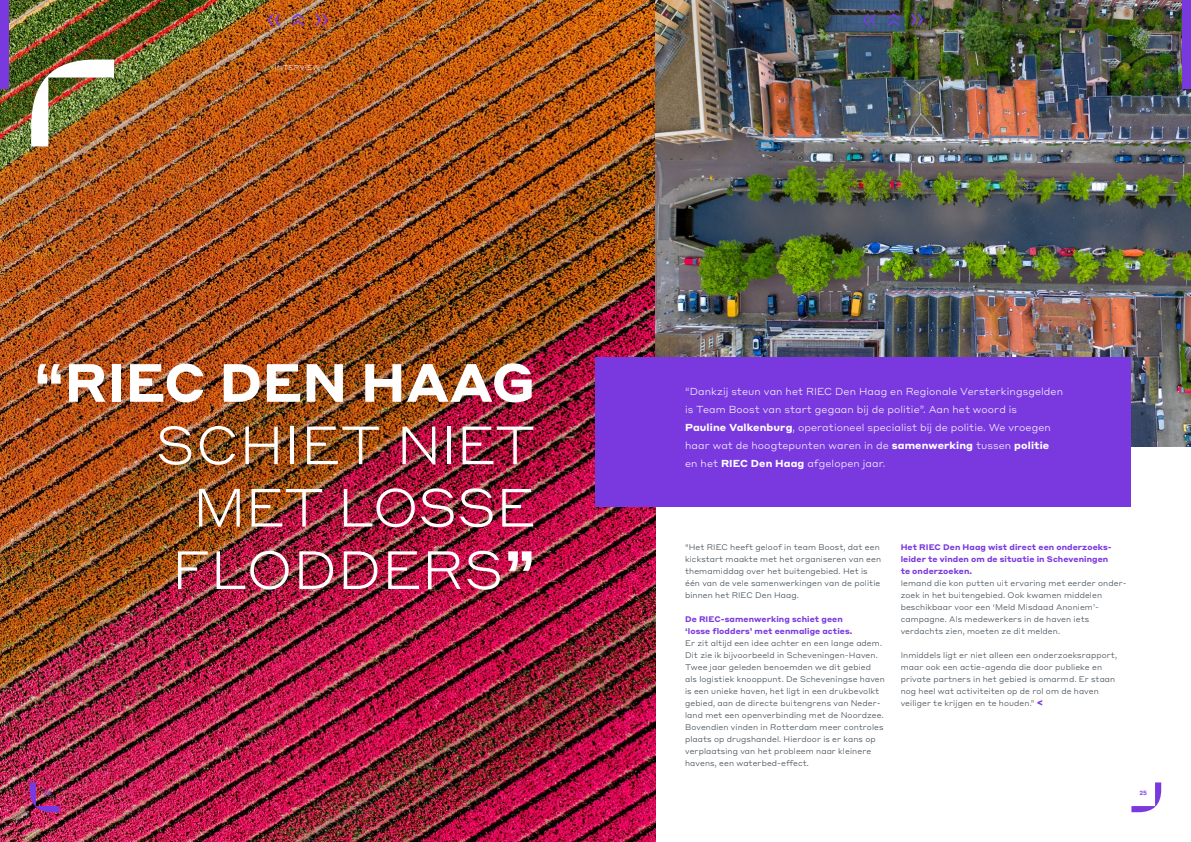
<style>
.page{position:relative;width:1191px;height:842px;background:#fff}
.page>*{position:absolute;margin:0;border:0;box-sizing:border-box;transform-origin:0 0}
.t1{font:300 53px/62.4px "Styrene ALC";color:#fff;text-align:right}
.t2{font:700 53px "Styrene ALC";color:#fff}
.t3{font:300 10px/18px "Styrene ALC";letter-spacing:.01em;color:#fff}
.t4{font:300 8px/12px "Styrene ALC";letter-spacing:.01em;color:#333f48}
.t5{font:700 8px/12px "Styrene ALC";letter-spacing:.01em;color:#7a39df}
.t6{font:300 7px "Styrene ALC";letter-spacing:.01em;color:#fff}
.t7{font:500 6px "Styrene ALC";color:#7a39df}
.s1{font-weight:700}
.s2{font-weight:700;font-size:10px;color:#7a39df}
</style>
<div class="page">
<img style="left:0;top:0;width:655px;height:842px">
<img style="left:655px;top:0;width:536px;height:446px">
<div style="left:0;top:0;width:9px;height:89px;background:#7a39df"></div>
<div style="left:1182px;top:0;width:9px;height:89px;background:#7a39df"></div>
<svg style="left:30px;top:782px;width:30px;height:30px"></svg>
<svg style="left:1131px;top:782px;width:30px;height:30px"></svg>
<img style="left:31px;top:60px;width:83px;height:86px">
<div style="left:595px;top:357px;width:536px;height:150px;background:#7a39df"></div>
<svg style="left:292px;top:14px;width:12px;height:12px"></svg>
<svg style="left:268px;top:14px;width:12px;height:12px"></svg>
<svg style="left:315px;top:14px;width:13px;height:12px"></svg>
<svg style="left:888px;top:14px;width:11px;height:12px"></svg>
<svg style="left:863px;top:14px;width:12px;height:12px"></svg>
<svg style="left:910px;top:14px;width:13px;height:12px"></svg>
<p class="t6" style="left:275px;top:62px;width:47px">INTERVIEW</p>
<h1 class="t2" style="left:34px;top:337px;width:503px">“RIEC DEN HAAG</h1>
<h1 class="t1" style="left:156px;top:410px;width:381px">SCHIET NIET<br>MET LOSSE<br>FLODDERS<span class="s1">”</span></h1>
<p class="t3" style="left:685px;top:381px;width:379px">“Dankzij steun van het RIEC Den Haag en Regionale Versterkingsgelden is Team Boost van start gegaan bij de politie”. Aan het woord is<br><span class="s1">Pauline Valkenburg</span>, operationeel specialist bij de politie. We vroegen haar wat de hoogtepunten waren in de <span class="s1">samenwerking</span> tussen <span class="s1">politie </span>en het <span class="s1">RIEC Den Haag</span> afgelopen jaar.</p>
<p class="t4" style="left:685px;top:541px;width:197px">“Het RIEC heeft geloof in team Boost, dat een kickstart maakte met het organiseren van een themamiddag over het buitengebied. Het is één van de vele samenwerkingen van de politie binnen het RIEC Den Haag.</p>
<p class="t5" style="left:685px;top:612px;width:169px">De RIEC-samenwerking schiet geen ‘losse flodders’ met eenmalige acties.</p>
<p class="t4" style="left:685px;top:637px;width:201px">Er zit altijd een idee achter en een lange adem.<br>Dit zie ik bijvoorbeeld in Scheveningen-Haven.<br>Twee jaar geleden benoemden we dit gebied als logistiek knooppunt. De Scheveningse haven is een unieke haven, het ligt in een drukbevolkt gebied, aan de directe buitengrens van Neder&shy;land met een openverbinding met de Noordzee.<br>Bovendien vinden in Rotterdam meer controles plaats op drugshandel. Hierdoor is er kans op verplaatsing van het probleem naar kleinere havens, een waterbed-effect.</p>
<p class="t5" style="left:900px;top:540px;width:211px">Het RIEC Den Haag wist direct een onderzoeks&shy;leider te vinden om de situatie in Scheveningen te onderzoeken.</p>
<p class="t4" style="left:900px;top:577px;width:226px">Iemand die kon putten uit ervaring met eerder onder&shy;zoek in het buitengebied. Ook kwamen middelen beschikbaar voor een ‘Meld Misdaad Anoniem’- campagne. Als medewerkers in de haven iets verdachts zien, moeten ze dit melden.</p>
<p class="t4" style="left:900px;top:649px;width:218px">Inmiddels ligt er niet alleen een onderzoeksrapport, maar ook een actie-agenda die door publieke en private partners in het gebied is omarmd. Er staan nog heel wat activiteiten op de rol om de haven veiliger te krijgen en te houden.” <span class="s2">&lt;</span></p>
<p class="t7" style="left:44px;top:788px;width:9px">24</p>
<p class="t7" style="left:1139px;top:788px;width:9px">25</p>
</div>
